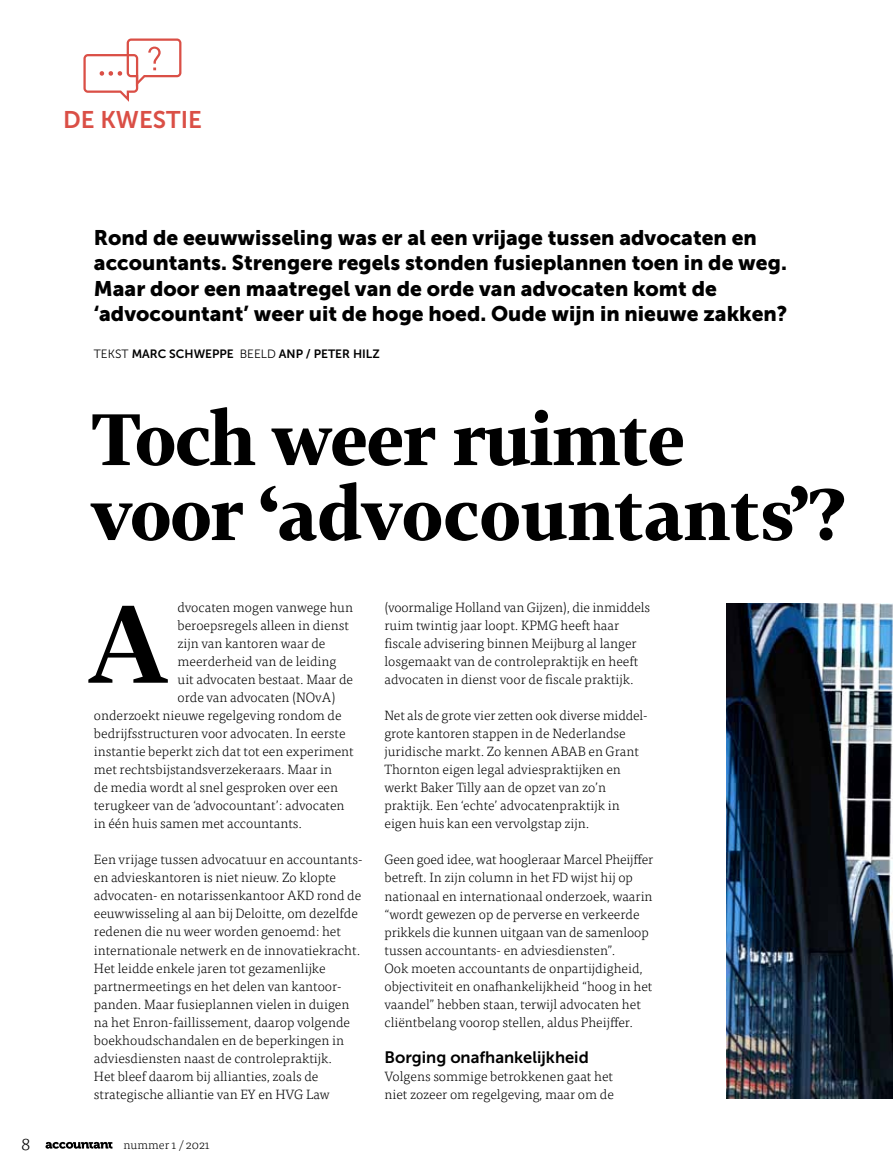
<style>
.page{position:relative;width:893px;height:1170px;background:#fff}
.page>*{position:absolute;margin:0;border:0;box-sizing:border-box;transform-origin:0 0}
.t1{font:700 108px "Tabac G2";color:#000}
.t2{font:500 71.4px/75px "Tabac G2";letter-spacing:-.02em;color:#000}
.t3{font:24px "Museo Sans 700";color:#da4f46}
.t4{font:21px/25.2px "Museo Sans 900";color:#000}
.t5{font:300 18px "Tisa Pro";color:#000}
.t6{font:16.5px "Museo Sans 700";color:#000}
.t7{font:300 13.5px/18px "Tisa Pro";color:#000}
.t8{font:12px "Museo Sans 700";color:#000}
.t9{font:300 12px "Tisa Pro";color:#000}
.s1{font-family:"Museo Sans 300"}
</style>
<div class="page">
<svg style="left:45px;top:1141px;width:67px;height:7px"></svg>
<svg style="left:83px;top:38px;width:98px;height:64px"></svg>
<img style="left:726px;top:603px;width:167px;height:495px">
<h3 class="t3" style="left:63px;top:106px;width:140px">DE KWESTIE</h3>
<p class="t4" style="left:94px;top:225px;width:695px">Rond de eeuwwisseling was er al een vrijage tussen advocaten en accountants. Strengere regels stonden fusieplannen toen in de weg.<br>Maar door een maatregel van de orde van advocaten komt de ‘advocountant’ weer uit de hoge hoed. Oude wijn in nieuwe zakken?</p>
<p class="t8" style="left:94px;top:347px;width:287px"><span class="s1">TEKST</span> MARC SCHWEPPE <span class="s1">BEELD</span> ANP / PETER HILZ</p>
<h2 class="t2" style="left:92px;top:399px;width:756px">Toch weer ruimte voor ‘advocountants’?</h2>
<h1 class="t1" style="left:90px;top:568px;width:79px">A</h1>
<p class="t7" style="left:384px;top:598px;width:267px">(voormalige Holland van Gijzen), die inmiddels ruim twintig jaar loopt. KPMG heeft haar fiscale advisering binnen Meijburg al langer losgemaakt van de controlepraktijk en heeft advocaten in dienst voor de fiscale praktijk.</p>
<p class="t7" style="left:384px;top:706px;width:265px">Net als de grote vier zetten ook diverse middel&shy;grote kantoren stappen in de Nederlandse juridische markt. Zo kennen ABAB en Grant Thornton eigen legal adviespraktijken en werkt Baker Tilly aan de opzet van zo’n praktijk. Een ‘echte’ advocatenpraktijk in eigen huis kan een vervolgstap zijn.</p>
<p class="t7" style="left:384px;top:850px;width:270px">Geen goed idee, wat hoogleraar Marcel Pheijffer betreft. In zijn column in het FD wijst hij op nationaal en internationaal onderzoek, waarin “wordt gewezen op de perverse en verkeerde prikkels die kunnen uitgaan van de samenloop tussen accountants- en adviesdiensten”.<br>Ook moeten accountants de onpartijdigheid, objectiviteit en onafhankelijkheid “hoog in het vaandel” hebben staan, terwijl advocaten het cliëntbelang voorop stellen, aldus Pheijffer.</p>
<p class="t6" style="left:384px;top:1047px;width:206px">Borging onafhankelijkheid</p>
<p class="t7" style="left:384px;top:1066px;width:231px">Volgens sommige betrokkenen gaat het niet zozeer om regelgeving, maar om de</p>
<p class="t7" style="left:178px;top:598px;width:177px">dvocaten mogen vanwege hun</p>
<p class="t7" style="left:178px;top:616px;width:173px">beroepsregels alleen in dienst</p>
<p class="t7" style="left:178px;top:634px;width:149px">zijn van kantoren waar de</p>
<p class="t7" style="left:178px;top:652px;width:160px">meerderheid van de leiding</p>
<p class="t7" style="left:178px;top:670px;width:177px">uit advocaten bestaat. Maar de</p>
<p class="t7" style="left:178px;top:688px;width:160px">orde van advocaten (NOvA)</p>
<p class="t7" style="left:94px;top:706px;width:249px">onderzoekt nieuwe regelgeving rondom de</p>
<p class="t7" style="left:94px;top:724px;width:253px">bedrijfsstructuren voor advocaten. In eerste</p>
<p class="t7" style="left:94px;top:742px;width:261px">instantie beperkt zich dat tot een experiment</p>
<p class="t7" style="left:94px;top:760px;width:240px">met rechtsbijstandsverzekeraars. Maar in</p>
<p class="t7" style="left:94px;top:778px;width:246px">de media wordt al snel gesproken over een</p>
<p class="t7" style="left:94px;top:796px;width:252px">terugkeer van de ‘advocountant’: advocaten</p>
<p class="t7" style="left:94px;top:814px;width:210px">in één huis samen met accountants.</p>
<p class="t7" style="left:94px;top:850px;width:270px">Een vrijage tussen advocatuur en accountants&shy;en advieskantoren is niet nieuw. Zo klopte advocaten- en notarissenkantoor AKD rond de eeuwwisseling al aan bij Deloitte, om dezelfde redenen die nu weer worden genoemd: het internationale netwerk en de innovatiekracht.<br>Het leidde enkele jaren tot gezamenlijke partnermeetings en het delen van kantoor&shy;panden. Maar fusieplannen vielen in duigen na het Enron-faillissement, daarop volgende boekhoudschandalen en de beperkingen in adviesdiensten naast de controlepraktijk.<br>Het bleef daarom bij allianties, zoals de strategische alliantie van EY en HVG Law</p>
<h3 class="t5" style="left:21px;top:1130px;width:11px">8</h3>
<p class="t9" style="left:123px;top:1135px;width:88px">nummer 1 / 2021</p>
</div>
